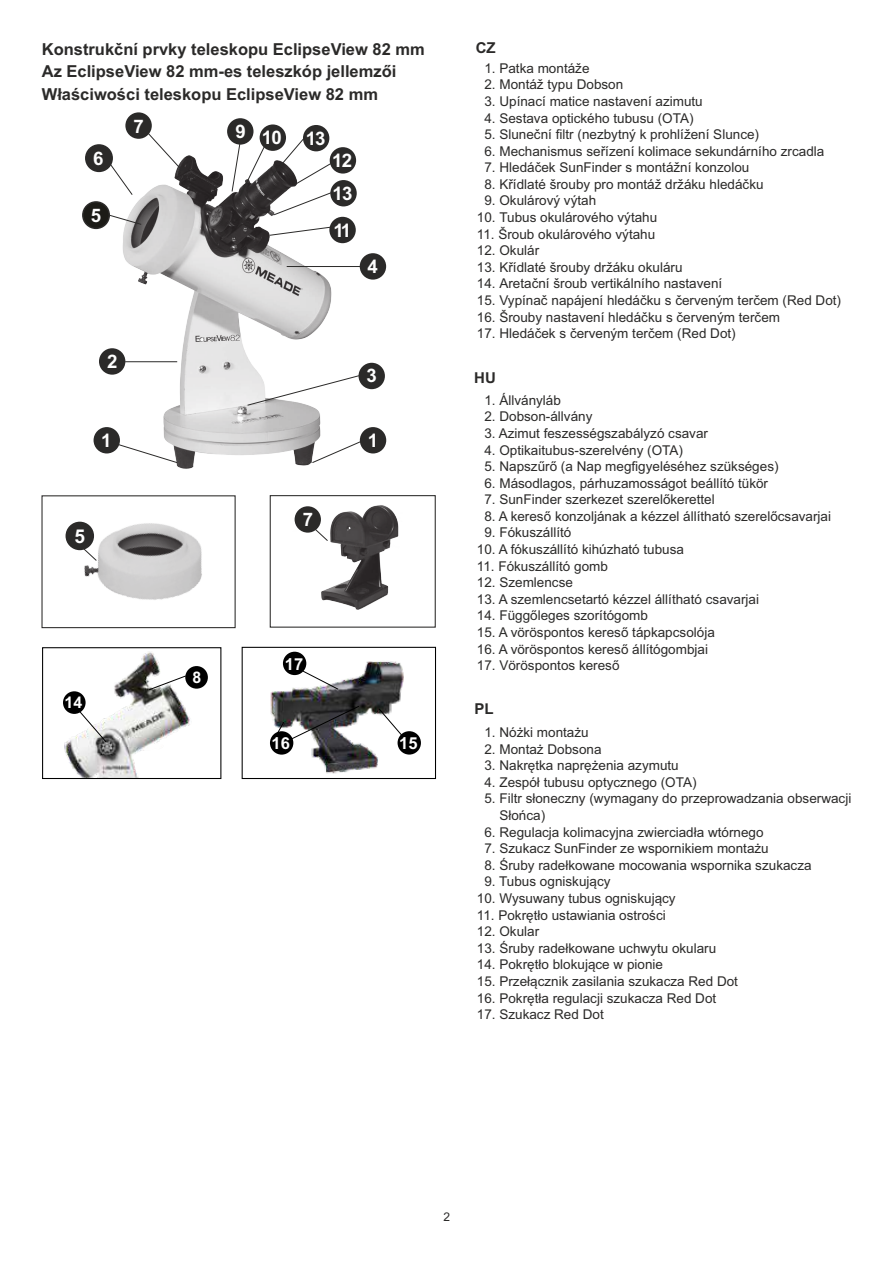
<style>
.page{position:relative;width:893px;height:1263px;background:#fff}
.page>*{position:absolute;margin:0;border:0;box-sizing:border-box;transform-origin:0 0}
.t1{font:700 19.05px "Arial";color:#fefefe}
.t2{font:700 18.6px/36.9px "Arial";letter-spacing:-.04em;color:#fefefe}
.t3{font:700 16.5px/22px "Arial";color:#2b2a29}
.t4{font:700 16.5px "Arial";color:#fff}
.t5{font:700 15.9px "Arial";color:#fff}
.t6{font:700 15px "Arial";color:#2b2a29}
.t7{font:13.5px/16.6px "Arial";color:#2b2a29}
.t8{font:12px "Arial";color:#2b2a29}
</style>
<div class="page">
<img style="left:63px;top:651px;width:145px;height:126px">
<div style="left:42px;top:647px;width:179px;height:132px;border:1px solid #000"></div>
<div style="left:63px;top:691px;width:23px;height:23px;background:#000;border-radius:50%"></div>
<div style="left:185px;top:666px;width:23px;height:23px;background:#000;border-radius:50%"></div>
<svg style="left:148px;top:675px;width:39px;height:16px"></svg>
<svg style="left:78px;top:710px;width:29px;height:33px"></svg>
<img style="left:270px;top:651px;width:151px;height:123px">
<div style="left:242px;top:647px;width:194px;height:132px;border:1px solid #000"></div>
<div style="left:283px;top:652px;width:23px;height:23px;background:#000;border-radius:50%"></div>
<svg style="left:378px;top:708px;width:28px;height:32px"></svg>
<svg style="left:275px;top:705px;width:85px;height:37px"></svg>
<svg style="left:302px;top:670px;width:37px;height:20px"></svg>
<div style="left:398px;top:731px;width:23px;height:23px;background:#000;border-radius:50%"></div>
<div style="left:270px;top:731px;width:23px;height:24px;background:#000;border-radius:50%"></div>
<img style="left:82px;top:118px;width:305px;height:351px">
<svg style="left:110px;top:441px;width:68px;height:23px"></svg>
<svg style="left:311px;top:441px;width:50px;height:23px"></svg>
<hr style="left:125px;top:361px;width:52px;height:1px;background:#2b2a29">
<svg style="left:247px;top:375px;width:113px;height:31px"></svg>
<hr style="left:287px;top:266px;width:74px;height:1px;background:#2b2a29">
<svg style="left:105px;top:213px;width:37px;height:12px"></svg>
<svg style="left:104px;top:156px;width:29px;height:40px"></svg>
<svg style="left:143px;top:128px;width:39px;height:42px"></svg>
<svg style="left:231px;top:137px;width:34px;height:60px"></svg>
<svg style="left:269px;top:226px;width:61px;height:10px"></svg>
<svg style="left:273px;top:192px;width:59px;height:24px"></svg>
<svg style="left:271px;top:138px;width:61px;height:47px"></svg>
<div style="left:358px;top:363px;width:27px;height:26px;background:#2b2a29;border-radius:50%"></div>
<div style="left:360px;top:253px;width:26px;height:27px;background:#2b2a29;border-radius:50%"></div>
<div style="left:83px;top:202px;width:26px;height:26px;background:#1c1b17;border-radius:50%"></div>
<div style="left:82px;top:201px;width:28px;height:28px;border:2px solid #2b2a29;border-radius:50%"></div>
<div style="left:86px;top:145px;width:26px;height:26px;background:#2b2a29;border-radius:50%"></div>
<div style="left:85px;top:144px;width:28px;height:28px;border:2px solid #2b2a29;border-radius:50%"></div>
<div style="left:125px;top:112px;width:27px;height:27px;background:#2b2a29;border-radius:50%"></div>
<div style="left:227px;top:118px;width:26px;height:27px;background:#2b2a29;border-radius:50%"></div>
<div style="left:260px;top:124px;width:26px;height:27px;background:#2b2a29;border-radius:50%"></div>
<div style="left:329px;top:217px;width:27px;height:26px;background:#2b2a29;border-radius:50%"></div>
<div style="left:330px;top:147px;width:26px;height:27px;background:#2b2a29;border-radius:50%"></div>
<div style="left:303px;top:125px;width:26px;height:26px;background:#2b2a29;border-radius:50%"></div>
<div style="left:330px;top:180px;width:27px;height:26px;background:#2b2a29;border-radius:50%"></div>
<div style="left:360px;top:427px;width:26px;height:26px;background:#2b2a29;border-radius:50%"></div>
<div style="left:94px;top:427px;width:26px;height:26px;background:#2b2a29;border-radius:50%"></div>
<div style="left:99px;top:348px;width:26px;height:27px;background:#2b2a29;border-radius:50%"></div>
<img style="left:65px;top:521px;width:137px;height:79px">
<div style="left:41px;top:495px;width:195px;height:133px;border:1px solid #2b2a29"></div>
<img style="left:294px;top:505px;width:105px;height:105px">
<div style="left:270px;top:495px;width:166px;height:133px;border:1px solid #2b2a29"></div>
<div style="left:295px;top:506px;width:26px;height:27px;background:#2b2a29;border-radius:50%"></div>
<svg style="left:314px;top:528px;width:15px;height:14px"></svg>
<div style="left:66px;top:522px;width:27px;height:27px;background:#2b2a29;border-radius:50%"></div>
<div style="left:66px;top:522px;width:28px;height:28px;border:2px solid #2b2a29;border-radius:50%"></div>
<svg style="left:83px;top:548px;width:14px;height:13px"></svg>
<p class="t3" style="left:42px;top:40px;width:385px">Konstrukční prvky teleskopu EclipseView 82 mm<br>Az EclipseView 82 mm-es teleszkóp jellemzői<br>Właściwości teleskopu EclipseView 82 mm</p>
<h2 class="t2" style="left:93px;top:141px;width:12px">6</h2>
<h2 class="t2" style="left:91px;top:199px;width:12px">5</h2>
<h2 class="t2" style="left:134px;top:109px;width:12px">7</h2>
<h2 class="t2" style="left:235px;top:121px;width:48px">9 10</h2>
<h2 class="t2" style="left:306px;top:121px;width:21px">13</h2>
<h2 class="t2" style="left:332px;top:144px;width:21px">12</h2>
<h2 class="t2" style="left:333px;top:176px;width:21px">13<br>11</h2>
<h2 class="t2" style="left:368px;top:249px;width:12px">4</h2>
<h2 class="t2" style="left:107px;top:344px;width:12px">2</h2>
<h2 class="t2" style="left:366px;top:359px;width:12px">3</h2>
<h2 class="t2" style="left:101px;top:424px;width:12px">1</h2>
<h2 class="t2" style="left:368px;top:424px;width:12px">1</h2>
<h1 class="t1" style="left:74px;top:529px;width:12px">5</h1>
<p class="t5" style="left:64px;top:697px;width:19px">14</p>
<p class="t5" style="left:192px;top:671px;width:10px">8</p>
<h2 class="t2" style="left:303px;top:502px;width:12px">7</h2>
<p class="t4" style="left:285px;top:658px;width:20px">17</p>
<p class="t4" style="left:272px;top:737px;width:20px">16</p>
<p class="t4" style="left:399px;top:737px;width:20px">15</p>
<p class="t6" style="left:476px;top:42px;width:21px">CZ</p>
<p class="t7" style="left:484px;top:61px;width:107px">1. Patka montáže</p>
<p class="t7" style="left:484px;top:78px;width:140px">2. Montáž typu Dobson</p>
<p class="t7" style="left:484px;top:94px;width:220px">3. Upínací matice nastavení azimutu</p>
<p class="t7" style="left:484px;top:111px;width:211px">4. Sestava optického tubusu (OTA)</p>
<p class="t7" style="left:484px;top:127px;width:276px">5. Sluneční filtr (nezbytný k prohlížení Slunce)</p>
<p class="t7" style="left:484px;top:144px;width:341px">6. Mechanismus seřízení kolimace sekundárního zrcadla</p>
<p class="t7" style="left:484px;top:160px;width:266px">7. Hledáček SunFinder s montážní konzolou</p>
<p class="t7" style="left:484px;top:177px;width:281px">8. Křídlaté šrouby pro montáž držáku hledáčku</p>
<p class="t7" style="left:484px;top:194px;width:113px">9. Okulárový výtah</p>
<p class="t7" style="left:477px;top:210px;width:182px">10. Tubus okulárového výtahu</p>
<p class="t7" style="left:477px;top:227px;width:180px">11. Šroub okulárového výtahu</p>
<p class="t7" style="left:477px;top:243px;width:64px">12. Okulár</p>
<p class="t7" style="left:477px;top:260px;width:207px">13. Křídlaté šrouby držáku okuláru</p>
<p class="t7" style="left:477px;top:277px;width:247px">14. Aretační šroub vertikálního nastavení</p>
<p class="t7" style="left:477px;top:293px;width:366px">15. Vypínač napájení hledáčku s červeným terčem (Red Dot)</p>
<p class="t7" style="left:477px;top:310px;width:305px">16. Šrouby nastavení hledáčku s červeným terčem</p>
<p class="t7" style="left:477px;top:326px;width:260px">17. Hledáček s červeným terčem (Red Dot)</p>
<p class="t6" style="left:474px;top:372px;width:23px">HU</p>
<p class="t7" style="left:484px;top:393px;width:78px">1. Állványláb</p>
<p class="t7" style="left:484px;top:409px;width:110px">2. Dobson-állvány</p>
<p class="t7" style="left:484px;top:426px;width:225px">3. Azimut feszességszabályzó csavar</p>
<p class="t7" style="left:484px;top:443px;width:200px">4. Optikaitubus-szerelvény (OTA)</p>
<p class="t7" style="left:484px;top:459px;width:296px">5. Napszűrő (a Nap megfigyeléséhez szükséges)</p>
<p class="t7" style="left:484px;top:476px;width:285px">6. Másodlagos, párhuzamosságot beállító tükör</p>
<p class="t7" style="left:484px;top:492px;width:232px">7. SunFinder szerkezet szerelőkerettel</p>
<p class="t7" style="left:484px;top:509px;width:348px">8. A kereső konzoljának a kézzel állítható szerelőcsavarjai</p>
<p class="t7" style="left:484px;top:526px;width:89px">9. Fókuszállító</p>
<p class="t7" style="left:477px;top:542px;width:209px">10. A fókuszállító kihúzható tubusa</p>
<p class="t7" style="left:477px;top:559px;width:133px">11. Fókuszállító gomb</p>
<p class="t7" style="left:477px;top:575px;width:98px">12. Szemlencse</p>
<p class="t7" style="left:477px;top:592px;width:284px">13. A szemlencsetartó kézzel állítható csavarjai</p>
<p class="t7" style="left:477px;top:609px;width:173px">14. Függőleges szorítógomb</p>
<p class="t7" style="left:477px;top:625px;width:239px">15. A vöröspontos kereső tápkapcsolója</p>
<p class="t7" style="left:477px;top:642px;width:233px">16. A vöröspontos kereső állítógombjai</p>
<p class="t7" style="left:477px;top:658px;width:144px">17. Vöröspontos kereső</p>
<p class="t6" style="left:474px;top:703px;width:21px">PL</p>
<p class="t7" style="left:484px;top:725px;width:106px">1. Nóżki montażu</p>
<p class="t7" style="left:484px;top:742px;width:119px">2. Montaż Dobsona</p>
<p class="t7" style="left:484px;top:758px;width:196px">3. Nakrętka naprężenia azymutu</p>
<p class="t7" style="left:484px;top:775px;width:214px">4. Zespół tubusu optycznego (OTA)</p>
<p class="t7" style="left:499px;top:792px;width:353px;text-indent:-15px">5. Filtr słoneczny (wymagany do przeprowadzania obserwacji<br>Słońca)</p>
<p class="t7" style="left:484px;top:825px;width:281px">6. Regulacja kolimacyjna zwierciadła wtórnego</p>
<p class="t7" style="left:484px;top:841px;width:286px">7. Szukacz SunFinder ze wspornikiem montażu</p>
<p class="t7" style="left:484px;top:858px;width:329px">8. Śruby radełkowane mocowania wspornika szukacza</p>
<p class="t7" style="left:484px;top:874px;width:128px">9. Tubus ogniskujący</p>
<p class="t7" style="left:477px;top:891px;width:200px">10. Wysuwany tubus ogniskujący</p>
<p class="t7" style="left:477px;top:908px;width:190px">11. Pokrętło ustawiania ostrości</p>
<p class="t7" style="left:477px;top:924px;width:64px">12. Okular</p>
<p class="t7" style="left:477px;top:941px;width:241px">13. Śruby radełkowane uchwytu okularu</p>
<p class="t7" style="left:477px;top:957px;width:188px">14. Pokrętło blokujące w pionie</p>
<p class="t7" style="left:477px;top:974px;width:263px">15. Przełącznik zasilania szukacza Red Dot</p>
<p class="t7" style="left:477px;top:991px;width:241px">16. Pokrętła regulacji szukacza Red Dot</p>
<p class="t7" style="left:477px;top:1007px;width:128px">17. Szukacz Red Dot</p>
<p class="t8" style="left:444px;top:1212px;width:8px">2</p>
</div>
